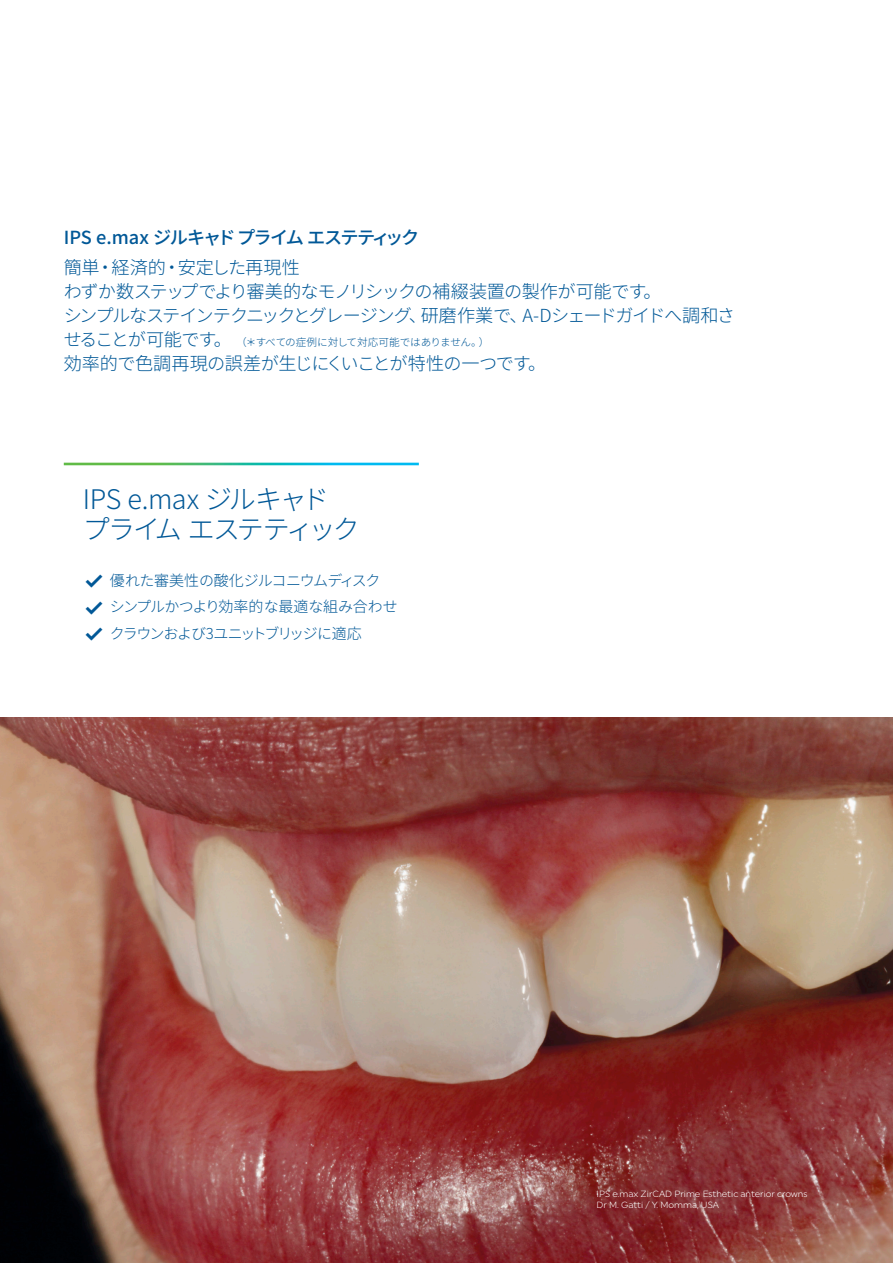
<style>
.page{position:relative;width:893px;height:1263px;background:#fff}
.page>*{position:absolute;margin:0;border:0;box-sizing:border-box;transform-origin:0 0}
.t1{font:300 27px "Noto Sans CJ Kjp";letter-spacing:-.025em;color:#015897}
.t2{font:300 27px "Noto Sans CJ Kjp";letter-spacing:-.105em;color:#015897}
.HL_1_24pt{font:300 18px "Noto Sans CJ Kjp";letter-spacing:-.075em;color:#015897}
.HL_1_24pt-2{font:300 18px "Noto Sans CJ Kjp";letter-spacing:-.055em;color:#015897}
.HL_1_24pt-3{font:300 18px "Noto Sans CJ Kjp";letter-spacing:-.03em;color:#015897}
.HL_1_24pt-4{font:500 18px "Noto Sans CJ Kjp";letter-spacing:-.095em;color:#015897}
.HL_1_24pt-5{font:300 18px "Noto Sans CJ Kjp";letter-spacing:-.015em;color:#015897}
.t3{font:300 15px "Noto Sans CJ Kjp";letter-spacing:-.02em;color:#015897}
.t4{font:300 15px "Noto Sans CJ Kjp";letter-spacing:-.04em;color:#015897}
.t5{font:300 15px "Noto Sans CJ Kjp";letter-spacing:-.085em;color:#015897}
.HL_1_24pt-6{font:300 10.5px "Noto Sans CJ Kjp";letter-spacing:-.015em;color:#015897}
.HL_1_24pt-7{font:9px "Uniform Pro Lgt";color:#fff}
.s1{font-size:18px}
.s2{font-family:"Uniform Pro Bld";font-weight:400;font-size:25.5px}
</style>
<div class="page">
<img style="left:1px;top:717px;width:892px;height:546px">
<div style="left:64px;top:464px;width:355px;height:270px;background:#fff"></div>
<p class="HL_1_24pt-4" style="left:64px;top:227px;width:357px">IPS e.max ジルキャド プライム エステティック</p>
<p class="HL_1_24pt-5" style="left:64px;top:257px;width:238px">簡単・経済的・安定した再現性</p>
<p class="HL_1_24pt-2" style="left:64px;top:281px;width:599px">わずか数ステップでより審美的なモノリシックの補綴装置の製作が可能です。</p>
<p class="HL_1_24pt" style="left:64px;top:305px;width:673px">シンプルなステインテクニックとグレージング、研磨作業で、A-Dシェードガイドへ調和さ</p>
<p class="HL_1_24pt-6" style="left:64px;top:336px;width:427px"><span class="s1">せることが可能です。</span> （＊すべての症例に対して対応可能ではありません。）</p>
<p class="HL_1_24pt-3" style="left:64px;top:353px;width:484px">効率的で色調再現の誤差が生じにくいことが特性の一つです。</p>
<p class="t1" style="left:83px;top:484px;width:248px">IPS e.max ジルキャド</p>
<p class="t2" style="left:83px;top:514px;width:279px">プライム エステティック</p>
<p class="t4" style="left:84px;top:572px;width:297px"><span class="s2">✓</span> 優れた審美性の酸化ジルコニウムディスク</p>
<p class="t3" style="left:84px;top:598px;width:315px"><span class="s2">✓</span> シンプルかつより効率的な最適な組み合わせ</p>
<p class="t5" style="left:84px;top:625px;width:279px"><span class="s2">✓</span> クラウンおよび3ユニットブリッジに適応</p>
<p class="HL_1_24pt-7" style="left:597px;top:1189px;width:212px">IPS e.max ZirCAD Prime Esthetic anterior crowns</p>
<p class="HL_1_24pt-7" style="left:597px;top:1199px;width:124px">Dr M. Gatti / Y. Momma, USA</p>
</div>
